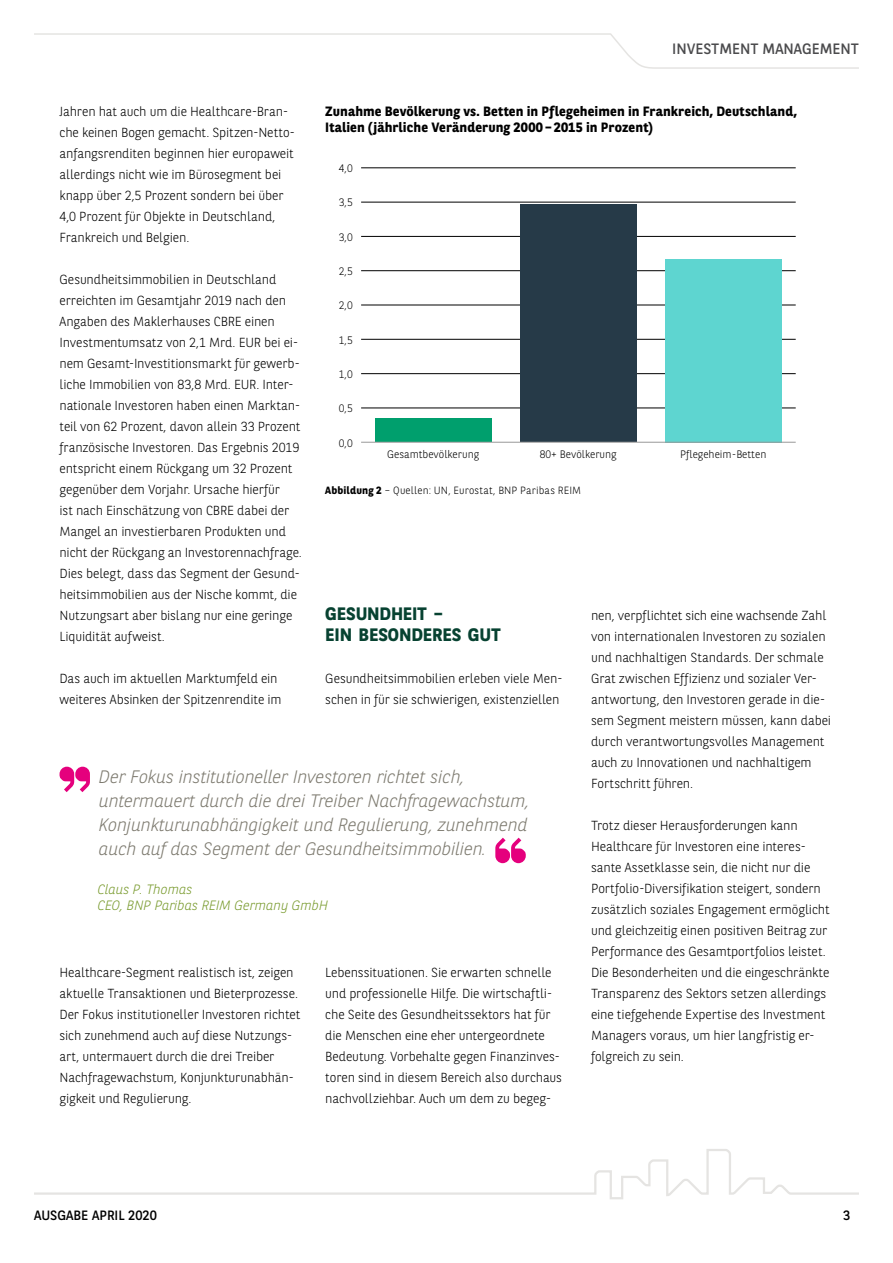
<style>
.page{position:relative;width:893px;height:1263px;background:#fff}
.page>*{position:absolute;margin:0;border:0;box-sizing:border-box;transform-origin:0 0}
.t1{font:italic 300 18px/24px "BNPP Sans";letter-spacing:-.01em;color:#7d7a6f}
.t2{font:700 18px/21px "BNPP Sans";letter-spacing:-.01em;color:#074231}
.t3{font:15px "BNPP Sans";color:#4b4b4d}
.t4{font:700 13.5px/15.8px "BNPP Sans";letter-spacing:.01em;color:#000}
.t5{font:italic 300 13.5px/15.8px "BNPP Sans";color:#77992b}
.t6{font:13.5px "BNPP Sans";color:#000}
.t7{font:300 13.2px/21px "BNPP Sans";letter-spacing:-.01em;color:#000}
.t8{font:300 10.8px "BNPP Sans";color:#000}
.t9{font:300 10.5px "BNPP Sans";letter-spacing:.015em;color:#000}
.s1{font-weight:700}
</style>
<div class="page">
<svg style="left:34px;top:33px;width:825px;height:36px"></svg>
<svg style="left:34px;top:1149px;width:825px;height:51px"></svg>
<hr style="left:361px;top:408px;width:435px;height:1px;background:#000">
<hr style="left:361px;top:373px;width:435px;height:1px;background:#000">
<hr style="left:361px;top:339px;width:435px;height:1px;background:#000">
<hr style="left:361px;top:305px;width:435px;height:1px;background:#000">
<hr style="left:361px;top:270px;width:435px;height:1px;background:#000">
<hr style="left:361px;top:236px;width:435px;height:1px;background:#000">
<hr style="left:361px;top:202px;width:435px;height:1px;background:#000">
<hr style="left:361px;top:168px;width:435px;height:1px;background:#000">
<div style="left:375px;top:418px;width:117px;height:24px;background:#009f6d"></div>
<div style="left:520px;top:204px;width:117px;height:238px;background:#263a48"></div>
<div style="left:665px;top:259px;width:117px;height:183px;background:#5ed5d0"></div>
<hr style="left:361px;top:442px;width:435px;height:1px;background:#989898">
<svg style="left:59px;top:767px;width:31px;height:25px"></svg>
<svg style="left:495px;top:838px;width:31px;height:25px"></svg>
<p class="t3" style="left:672px;top:38px;width:188px">INVESTMENT MANAGEMENT</p>
<p class="t4" style="left:325px;top:103px;width:473px">Zunahme Bevölkerung vs. Betten in Pflegeheimen in Frankreich, Deutschland,<br>Italien (jährliche Veränderung 2000–2015 in Prozent)</p>
<p class="t7" style="left:60px;top:101px;width:237px">Jahren hat auch um die Healthcare-Bran&shy;che keinen Bogen gemacht. Spitzen-Netto&shy;anfangsrenditen beginnen hier europaweit allerdings nicht wie im Bürosegment bei knapp über 2,5 Prozent sondern bei über 4,0 Prozent für Objekte in Deutschland, Frankreich und Belgien.</p>
<p class="t7" style="left:60px;top:269px;width:244px">Gesundheitsimmobilien in Deutschland erreichten im Gesamtjahr 2019 nach den Angaben des Maklerhauses CBRE einen Investmentumsatz von 2,1 Mrd. EUR bei ei&shy;nem Gesamt-Investitionsmarkt für gewerb&shy;liche Immobilien von 83,8 Mrd. EUR. Inter&shy;nationale Investoren haben einen Marktan&shy;teil von 62 Prozent, davon allein 33 Prozent französische Investoren. Das Ergebnis 2019 entspricht einem Rückgang um 32 Prozent gegenüber dem Vorjahr. Ursache hierfür<br>ist nach Einschätzung von CBRE dabei der Mangel an investierbaren Produkten und nicht der Rückgang an Investorennachfrage.<br>Dies belegt, dass das Segment der Gesund&shy;heitsimmobilien aus der Nische kommt, die Nutzungsart aber bislang nur eine geringe Liquidität aufweist.</p>
<p class="t7" style="left:60px;top:668px;width:223px">Das auch im aktuellen Marktumfeld ein weiteres Absinken der Spitzenrendite im</p>
<p class="t8" style="left:339px;top:161px;width:15px">4,0</p>
<p class="t8" style="left:339px;top:195px;width:15px">3,5</p>
<p class="t8" style="left:339px;top:230px;width:15px">3,0</p>
<p class="t8" style="left:339px;top:264px;width:15px">2,5</p>
<p class="t8" style="left:339px;top:298px;width:15px">2,0</p>
<p class="t8" style="left:339px;top:332px;width:15px">1,5</p>
<p class="t8" style="left:339px;top:367px;width:15px">1,0</p>
<p class="t8" style="left:339px;top:401px;width:15px">0,5</p>
<p class="t8" style="left:339px;top:435px;width:15px">0,0</p>
<p class="t8" style="left:387px;top:447px;width:94px">Gesamtbevölkerung</p>
<p class="t8" style="left:540px;top:447px;width:78px">80+ Bevölkerung</p>
<p class="t8" style="left:680px;top:447px;width:88px">Pflegeheim-Betten</p>
<p class="t9" style="left:325px;top:483px;width:257px"><span class="s1">Abbildung 2</span> – Quellen: UN, Eurostat, BNP Paribas REIM</p>
<h1 class="t2" style="left:325px;top:603px;width:177px">GESUNDHEIT –<br>EIN BESONDERES GUT</h1>
<p class="t7" style="left:325px;top:668px;width:239px">Gesundheitsimmobilien erleben viele Men&shy;schen in für sie schwierigen, existenziellen</p>
<p class="t7" style="left:591px;top:605px;width:242px">nen, verpflichtet sich eine wachsende Zahl von internationalen Investoren zu sozialen und nachhaltigen Standards. Der schmale Grat zwischen Effizienz und sozialer Ver&shy;antwortung, den Investoren gerade in die&shy;sem Segment meistern müssen, kann dabei durch verantwortungsvolles Management auch zu Innovationen und nachhaltigem Fortschritt führen.</p>
<p class="t7" style="left:591px;top:815px;width:240px">Trotz dieser Herausforderungen kann Healthcare für Investoren eine interes&shy;sante Assetklasse sein, die nicht nur die Portfolio-Diversifikation steigert, sondern zusätzlich soziales Engagement ermöglicht und gleichzeitig einen positiven Beitrag zur Performance des Gesamtportfolios leistet.<br>Die Besonderheiten und die eingeschränkte Transparenz des Sektors setzen allerdings eine tiefgehende Expertise des Investment Managers voraus, um hier langfristig er&shy;folgreich zu sein.</p>
<h1 class="t1" style="left:99px;top:764px;width:432px">Der Fokus institutioneller Investoren richtet sich, untermauert durch die drei Treiber Nachfragewachstum, Konjunkturunabhängigkeit und Regulierung, zunehmend auch auf das Segment der Gesundheitsimmobilien.</h1>
<p class="t5" style="left:98px;top:881px;width:232px">Claus P. Thomas<br>CEO, BNP Paribas REIM Germany GmbH</p>
<p class="t7" style="left:60px;top:962px;width:242px">Healthcare-Segment realistisch ist, zeigen aktuelle Transaktionen und Bieterprozesse.<br>Der Fokus institutioneller Investoren richtet sich zunehmend auch auf diese Nutzungs&shy;art, untermauert durch die drei Treiber Nachfragewachstum, Konjunkturunabhän&shy;gigkeit und Regulierung.</p>
<p class="t7" style="left:325px;top:962px;width:238px">Lebenssituationen. Sie erwarten schnelle und professionelle Hilfe. Die wirtschaftli&shy;che Seite des Gesundheitssektors hat für die Menschen eine eher untergeordnete Bedeutung. Vorbehalte gegen Finanzinves&shy;toren sind in diesem Bereich also durchaus nachvollziehbar. Auch um dem zu begeg-</p>
<p class="t6" style="left:34px;top:1206px;width:124px">AUSGABE APRIL 2020</p>
<p class="t6" style="left:843px;top:1206px;width:9px">3</p>
</div>
